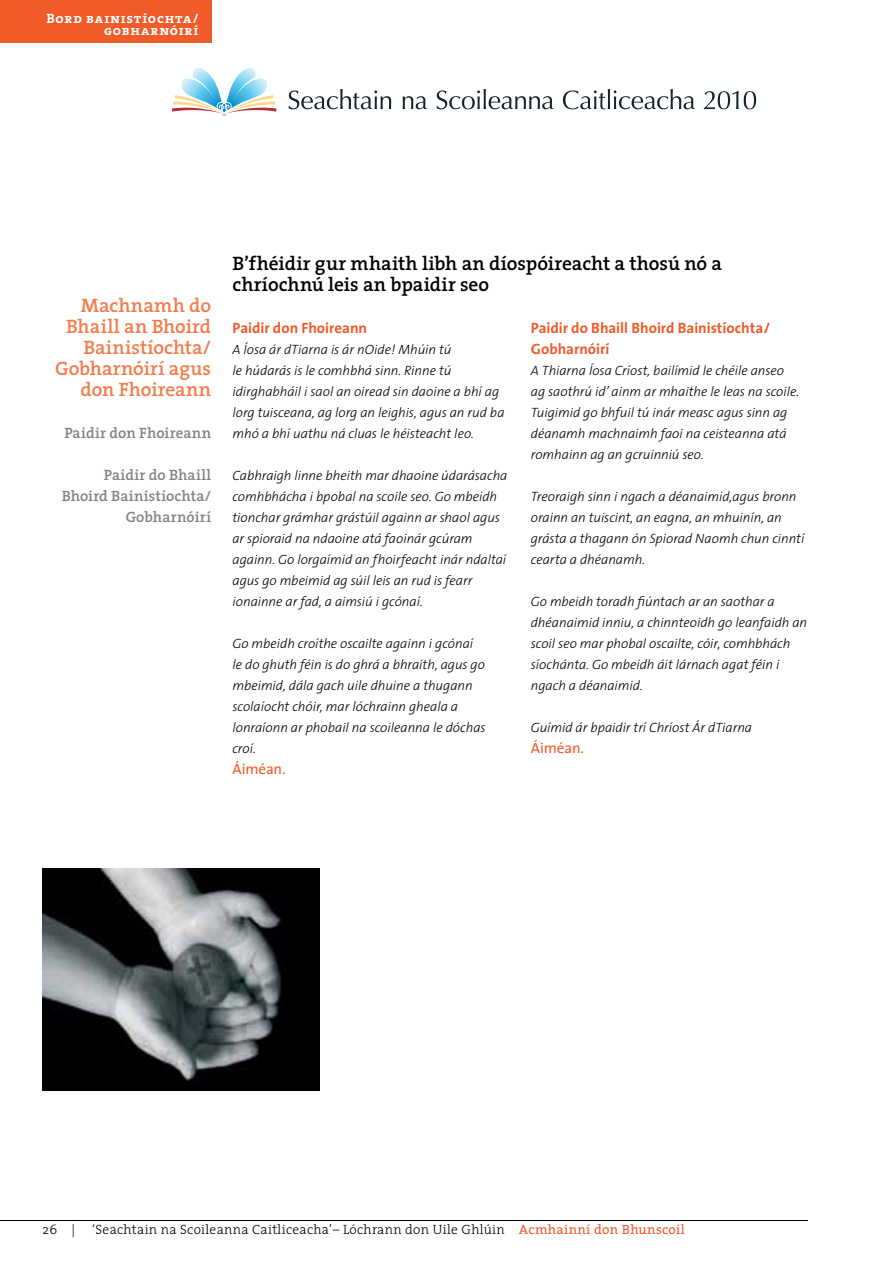
<style>
.page{position:relative;width:893px;height:1263px;background:#fff}
.page>*{position:absolute;margin:0;border:0;box-sizing:border-box;transform-origin:0 0}
.t1{font:600 19.5px/21px "The Serif";color:#000}
.t2{font:600 19.5px/21px "The Serif";letter-spacing:.005em;color:#f47c4b;text-align:right}
.t3{font:700 15px/21px "The Sans";color:#f15a29}
.t4{font:600 15px/21px "The Serif";letter-spacing:.01em;color:#808285;text-align:right}
.t5{font:15px "The Sans";letter-spacing:-.01em;color:#f15a29}
.t6{font:italic 300 13.5px/21px "The Sans";letter-spacing:-.005em;color:#000}
.t7{font:300 13.5px "The Serif";letter-spacing:.025em;color:#000}
.t8{font:13.5px/12px "The Serif Bold Caps";letter-spacing:.065em;color:#fff;text-align:right}
.s1{font-weight:400;color:#f15a29}
</style>
<div class="page">
<hr style="left:0;top:1220px;width:808px;height:1px;background:#000">
<svg style="left:172px;top:68px;width:104px;height:48px"></svg>
<svg style="left:288px;top:89px;width:103px;height:20px"></svg>
<svg style="left:403px;top:96px;width:24px;height:13px"></svg>
<svg style="left:436px;top:89px;width:117px;height:20px"></svg>
<svg style="left:563px;top:89px;width:132px;height:20px"></svg>
<svg style="left:704px;top:91px;width:52px;height:18px"></svg>
<div style="left:0;top:0;width:211px;height:43px;background:#f15a29"></div>
<img style="left:43px;top:869px;width:277px;height:221px">
<p class="t8" style="left:46px;top:12px;width:153px">Bord bainistíochta/ gobharnóirí</p>
<h1 class="t2" style="left:55px;top:294px;width:158px">Machnamh do<br>Bhaill an Bhoird<br>Bainistíochta/<br>Gobharnóirí agus don Fhoireann</h1>
<p class="t4" style="left:64px;top:422px;width:148px">Paidir don Fhoireann</p>
<p class="t4" style="left:62px;top:464px;width:151px">Paidir do Bhaill<br>Bhoird Bainistíochta/<br>Gobharnóirí</p>
<h1 class="t1" style="left:232px;top:252px;width:491px">B’fhéidir gur mhaith libh an díospóireacht a thosú nó a chríochnú leis an bpaidir seo</h1>
<p class="t3" style="left:232px;top:317px;width:136px">Paidir don Fhoireann</p>
<p class="t6" style="left:232px;top:339px;width:274px">A Íosa ár dTiarna is ár nOide! Mhúin tú<br>le húdarás is le comhbhá sinn. Rinne tú idirghabháil i saol an oiread sin daoine a bhí ag lorg tuisceana, ag lorg an leighis, agus an rud ba mhó a bhí uathu ná cluas le héisteacht leo.</p>
<p class="t6" style="left:232px;top:465px;width:277px">Cabhraigh linne bheith mar dhaoine údarásacha comhbhácha i bpobal na scoile seo. Go mbeidh tionchar grámhar grástúil againn ar shaol agus ar spioraid na ndaoine atá faoinár gcúram againn. Go lorgaímid an fhoirfeacht inár ndaltaí agus go mbeimid ag súil leis an rud is fearr ionainne ar fad, a aimsiú i gcónaí.</p>
<p class="t6" style="left:232px;top:633px;width:255px">Go mbeidh croíthe oscailte againn i gcónaí le do ghuth féin is do ghrá a bhraith, agus go mbeimid, dála gach uile dhuine a thugann scolaíocht chóir, mar lóchrainn gheala a lonraíonn ar phobail na scoileanna le dóchas croí.</p>
<p class="t5" style="left:232px;top:756px;width:55px">Áiméan.</p>
<p class="t3" style="left:531px;top:317px;width:241px">Paidir do Bhaill Bhoird Bainistíochta/<br>Gobharnóirí</p>
<p class="t6" style="left:531px;top:360px;width:270px">A Thiarna Íosa Críost, bailímid le chéile anseo ag saothrú id’ ainm ar mhaithe le leas na scoile.<br>Tuigimid go bhfuil tú inár measc agus sinn ag déanamh machnaimh faoi na ceisteanna atá romhainn ag an gcruinniú seo.</p>
<p class="t6" style="left:531px;top:486px;width:275px">Treoraigh sinn i ngach a déanaimid,agus bronn orainn an tuiscint, an eagna, an mhuinín, an grásta a thagann ón Spiorad Naomh chun cinntí cearta a dhéanamh.</p>
<p class="t6" style="left:531px;top:591px;width:278px">Go mbeidh toradh fiúntach ar an saothar a dhéanaimid inniu, a chinnteoidh go leanfaidh an scoil seo mar phobal oscailte, cóir, comhbhách síochánta. Go mbeidh áit lárnach agat féin i ngach a déanaimid.</p>
<p class="t6" style="left:531px;top:717px;width:223px">Guímid ár bpaidir trí Chríost Ár dTiarna</p>
<p class="t5" style="left:531px;top:735px;width:55px">Áiméan.</p>
<p class="t7" style="left:43px;top:1218px;width:644px">26 | ‘Seachtain na Scoileanna Caitliceacha’– Lóchrann don Uile Ghlúin <span class="s1">Acmhainní don Bhunscoil</span></p>
</div>
